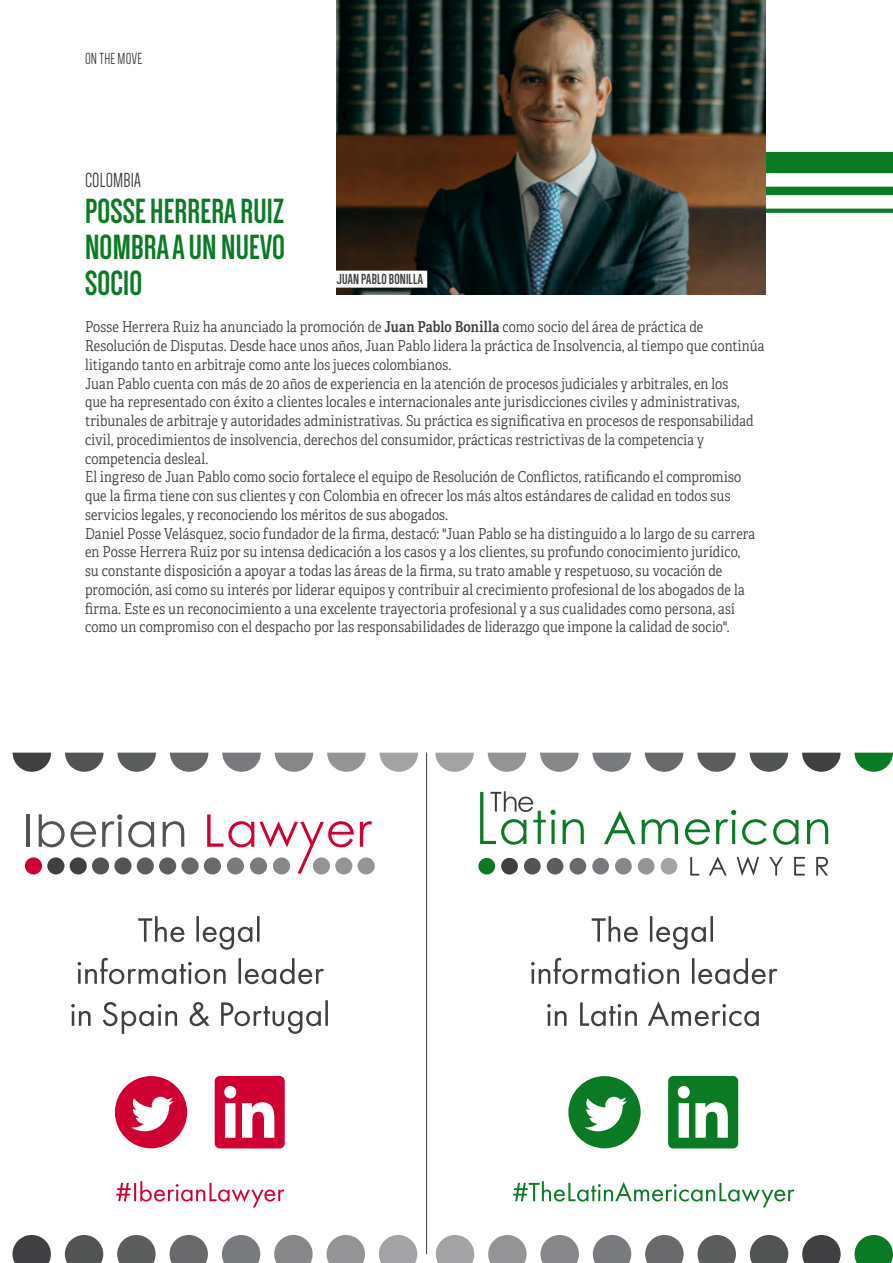
<style>
.page{position:relative;width:893px;height:1263px;background:#fff}
.page>*{position:absolute;margin:0;border:0;box-sizing:border-box;transform-origin:0 0}
.t1{font:700 36px/36px "Dense";letter-spacing:.005em;color:#0a7a24;text-align:justify}
.t2{font:21px "Dense";letter-spacing:.005em;color:#3c3c3b}
.t3{font:16.5px "Dense";letter-spacing:.015em;color:#3c3c3b}
.t4{font:15px/18.8px "Adelle Condensed Lt";letter-spacing:.01em;color:#3c3c3b}
.t5{font:700 15px "Dense";letter-spacing:.015em;color:#3c3c3b}
.s1{font-family:"Adelle Condensed Sb"}
</style>
<div class="page">
<div style="left:354px;top:152px;width:539px;height:21px;background:#0a7a24"></div>
<div style="left:354px;top:187px;width:539px;height:8px;background:#0a7a24"></div>
<svg style="left:765px;top:209px;width:128px;height:4px"></svg>
<img style="left:337px;top:0;width:428px;height:295px">
<div style="left:333px;top:271px;width:94px;height:17px;background:#fff"></div>
<svg style="left:215px;top:1076px;width:70px;height:72px"></svg>
<svg style="left:115px;top:1076px;width:72px;height:72px"></svg>
<svg style="left:668px;top:1076px;width:70px;height:72px"></svg>
<svg style="left:568px;top:1076px;width:73px;height:72px"></svg>
<svg style="left:547px;top:1001px;width:212px;height:25px"></svg>
<svg style="left:531px;top:958px;width:246px;height:26px"></svg>
<svg style="left:592px;top:916px;width:121px;height:34px"></svg>
<svg style="left:71px;top:1000px;width:257px;height:34px"></svg>
<svg style="left:78px;top:958px;width:246px;height:26px"></svg>
<svg style="left:138px;top:916px;width:122px;height:34px"></svg>
<svg style="left:513px;top:1181px;width:281px;height:26px"></svg>
<svg style="left:116px;top:1181px;width:169px;height:26px"></svg>
<svg style="left:854px;top:753px;width:39px;height:19px"></svg>
<svg style="left:802px;top:753px;width:39px;height:19px"></svg>
<svg style="left:750px;top:753px;width:38px;height:19px"></svg>
<svg style="left:697px;top:753px;width:39px;height:19px"></svg>
<svg style="left:645px;top:753px;width:38px;height:19px"></svg>
<svg style="left:592px;top:753px;width:39px;height:19px"></svg>
<svg style="left:540px;top:753px;width:39px;height:19px"></svg>
<svg style="left:488px;top:753px;width:38px;height:19px"></svg>
<svg style="left:435px;top:753px;width:39px;height:19px"></svg>
<svg style="left:13px;top:753px;width:38px;height:19px"></svg>
<svg style="left:65px;top:753px;width:39px;height:19px"></svg>
<svg style="left:117px;top:753px;width:39px;height:19px"></svg>
<svg style="left:170px;top:753px;width:38px;height:19px"></svg>
<svg style="left:222px;top:753px;width:39px;height:19px"></svg>
<svg style="left:275px;top:753px;width:38px;height:19px"></svg>
<svg style="left:327px;top:753px;width:39px;height:19px"></svg>
<svg style="left:380px;top:753px;width:38px;height:19px"></svg>
<svg style="left:854px;top:1235px;width:39px;height:28px"></svg>
<svg style="left:802px;top:1235px;width:39px;height:28px"></svg>
<svg style="left:750px;top:1235px;width:38px;height:28px"></svg>
<svg style="left:697px;top:1235px;width:39px;height:28px"></svg>
<svg style="left:645px;top:1235px;width:39px;height:28px"></svg>
<svg style="left:593px;top:1235px;width:38px;height:28px"></svg>
<svg style="left:540px;top:1235px;width:39px;height:28px"></svg>
<svg style="left:488px;top:1235px;width:39px;height:28px"></svg>
<svg style="left:436px;top:1235px;width:38px;height:28px"></svg>
<svg style="left:12px;top:1235px;width:39px;height:28px"></svg>
<svg style="left:65px;top:1235px;width:38px;height:28px"></svg>
<svg style="left:117px;top:1235px;width:39px;height:28px"></svg>
<svg style="left:170px;top:1235px;width:38px;height:28px"></svg>
<svg style="left:222px;top:1235px;width:38px;height:28px"></svg>
<svg style="left:274px;top:1235px;width:39px;height:28px"></svg>
<svg style="left:327px;top:1235px;width:38px;height:28px"></svg>
<svg style="left:379px;top:1235px;width:38px;height:28px"></svg>
<svg style="left:480px;top:791px;width:76px;height:54px"></svg>
<svg style="left:563px;top:819px;width:21px;height:25px"></svg>
<svg style="left:604px;top:811px;width:32px;height:33px"></svg>
<svg style="left:642px;top:819px;width:36px;height:25px"></svg>
<svg style="left:685px;top:819px;width:25px;height:26px"></svg>
<svg style="left:716px;top:810px;width:20px;height:34px"></svg>
<svg style="left:742px;top:819px;width:25px;height:26px"></svg>
<svg style="left:773px;top:819px;width:25px;height:26px"></svg>
<svg style="left:807px;top:819px;width:21px;height:25px"></svg>
<svg style="left:690px;top:857px;width:9px;height:18px"></svg>
<svg style="left:709px;top:857px;width:18px;height:18px"></svg>
<svg style="left:737px;top:857px;width:22px;height:18px"></svg>
<svg style="left:769px;top:857px;width:14px;height:18px"></svg>
<svg style="left:794px;top:857px;width:11px;height:18px"></svg>
<svg style="left:816px;top:857px;width:12px;height:18px"></svg>
<div style="left:478px;top:858px;width:17px;height:16px;background:#0a7a24;border-radius:50%"></div>
<div style="left:501px;top:858px;width:17px;height:16px;background:#404042;border-radius:50%"></div>
<div style="left:524px;top:858px;width:17px;height:16px;background:#525454;border-radius:50%"></div>
<div style="left:547px;top:858px;width:16px;height:16px;background:#5c5e5e;border-radius:50%"></div>
<div style="left:569px;top:858px;width:17px;height:16px;background:#69696b;border-radius:50%"></div>
<div style="left:592px;top:858px;width:17px;height:16px;background:#787a7d;border-radius:50%"></div>
<div style="left:615px;top:858px;width:17px;height:16px;background:#87878a;border-radius:50%"></div>
<div style="left:638px;top:858px;width:16px;height:16px;background:#949496;border-radius:50%"></div>
<div style="left:661px;top:858px;width:16px;height:16px;background:#a3a3a6;border-radius:50%"></div>
<div style="left:25px;top:857px;width:17px;height:17px;background:#d10033;border-radius:50%"></div>
<div style="left:47px;top:857px;width:17px;height:17px;background:#404042;border-radius:50%"></div>
<div style="left:70px;top:857px;width:17px;height:17px;background:#404042;border-radius:50%"></div>
<div style="left:92px;top:857px;width:17px;height:17px;background:#525454;border-radius:50%"></div>
<div style="left:114px;top:857px;width:18px;height:17px;background:#525454;border-radius:50%"></div>
<div style="left:137px;top:857px;width:17px;height:17px;background:#5c5e5e;border-radius:50%"></div>
<div style="left:159px;top:857px;width:17px;height:17px;background:#5c5e5e;border-radius:50%"></div>
<div style="left:181px;top:857px;width:18px;height:17px;background:#69696b;border-radius:50%"></div>
<div style="left:204px;top:857px;width:17px;height:17px;background:#69696b;border-radius:50%"></div>
<div style="left:227px;top:857px;width:17px;height:17px;background:#787a7d;border-radius:50%"></div>
<div style="left:250px;top:857px;width:17px;height:17px;background:#787a7d;border-radius:50%"></div>
<div style="left:273px;top:857px;width:17px;height:17px;background:#87878a;border-radius:50%"></div>
<div style="left:313px;top:857px;width:17px;height:17px;background:#949496;border-radius:50%"></div>
<div style="left:335px;top:857px;width:17px;height:17px;background:#949496;border-radius:50%"></div>
<div style="left:358px;top:857px;width:17px;height:17px;background:#949496;border-radius:50%"></div>
<hr style="left:27px;top:814px;width:3px;height:33px;background:#525454">
<svg style="left:39px;top:814px;width:57px;height:33px"></svg>
<svg style="left:102px;top:814px;width:20px;height:33px"></svg>
<svg style="left:128px;top:821px;width:26px;height:26px"></svg>
<svg style="left:163px;top:821px;width:21px;height:26px"></svg>
<svg style="left:207px;top:814px;width:147px;height:59px"></svg>
<svg style="left:360px;top:821px;width:12px;height:26px"></svg>
<hr style="left:426px;top:753px;width:1px;height:501px;background:#404042">
<p class="t3" style="left:85px;top:50px;width:59px">ON THE MOVE</p>
<h2 class="t2" style="left:85px;top:170px;width:57px">COLOMBIA</h2>
<h1 class="t1" style="left:85px;top:194px;width:202px">POSSE HERRERA RUIZ NOMBRA A UN NUEVO SOCIO</h1>
<p class="t4" style="left:85px;top:317px;width:681px">Posse Herrera Ruiz ha anunciado la promoción de <span class="s1">Juan Pablo Bonilla</span> como socio del área de práctica de Resolución de Disputas. Desde hace unos años, Juan Pablo lidera la práctica de Insolvencia, al tiempo que continúa litigando tanto en arbitraje como ante los jueces colombianos.<br>Juan Pablo cuenta con más de 20 años de experiencia en la atención de procesos judiciales y arbitrales, en los<br>que ha representado con éxito a clientes locales e internacionales ante jurisdicciones civiles y administrativas, tribunales de arbitraje y autoridades administrativas. Su práctica es significativa en procesos de responsabilidad civil, procedimientos de insolvencia, derechos del consumidor, prácticas restrictivas de la competencia y competencia desleal.<br>El ingreso de Juan Pablo como socio fortalece el equipo de Resolución de Conflictos, ratificando el compromiso que la firma tiene con sus clientes y con Colombia en ofrecer los más altos estándares de calidad en todos sus servicios legales, y reconociendo los méritos de sus abogados.<br>Daniel Posse Velásquez, socio fundador de la firma, destacó: "Juan Pablo se ha distinguido a lo largo de su carrera en Posse Herrera Ruiz por su intensa dedicación a los casos y a los clientes, su profundo conocimiento jurídico,<br>su constante disposición a apoyar a todas las áreas de la firma, su trato amable y respetuoso, su vocación de promoción, así como su interés por liderar equipos y contribuir al crecimiento profesional de los abogados de la firma. Este es un reconocimiento a una excelente trayectoria profesional y a sus cualidades como persona, así como un compromiso con el despacho por las responsabilidades de liderazgo que impone la calidad de socio".</p>
<p class="t5" style="left:337px;top:272px;width:88px">JUAN PABLO BONILLA</p>
</div>
